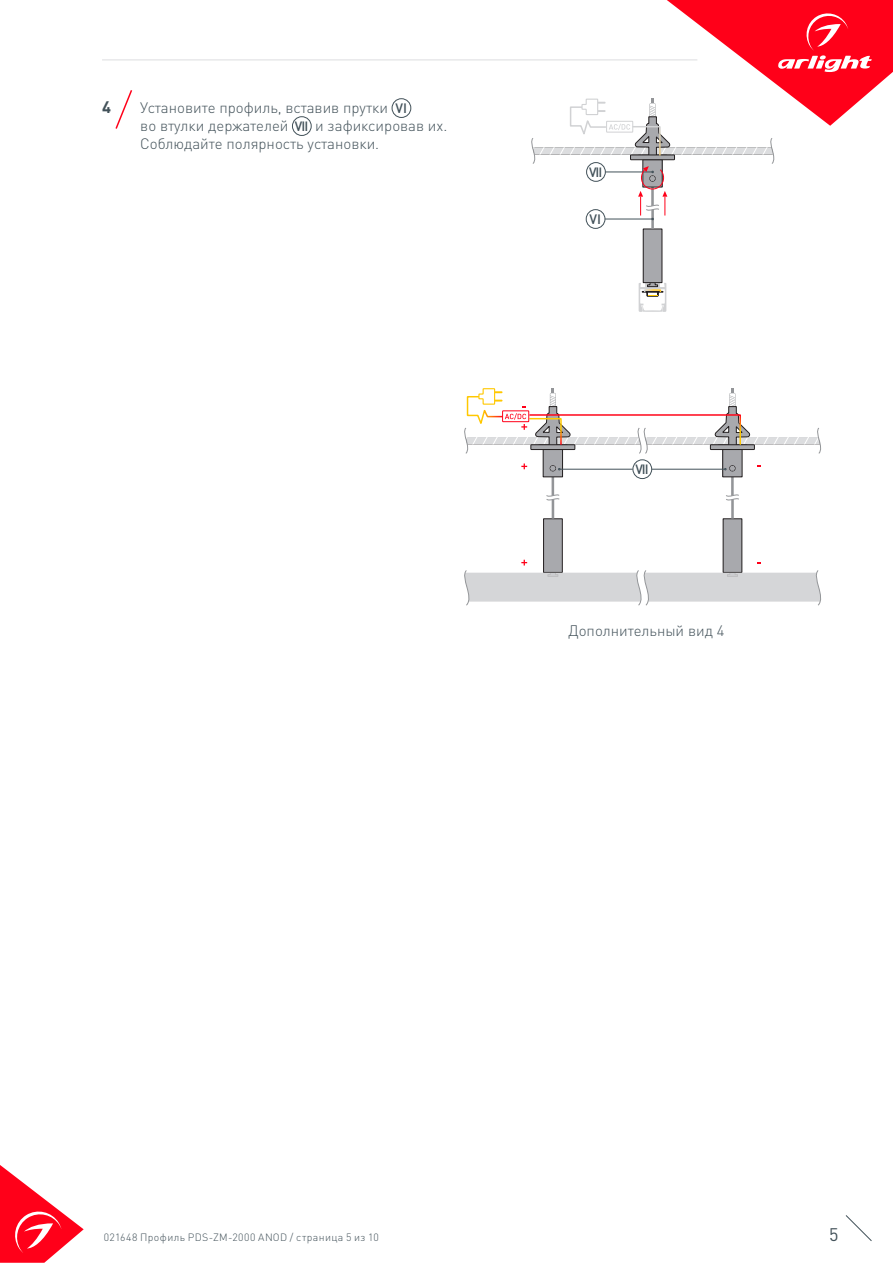
<style>
.page{position:relative;width:893px;height:1263px;background:#fff}
.page>*{position:absolute;margin:0;border:0;box-sizing:border-box;transform-origin:0 0}
.t1{font:18px "DIN Pro";color:#425159}
.t2{font:700 16.5px "DIN Pro";color:#425159}
.t3{font:300 15px/18px "DIN Pro";color:#425159}
.t4{font:500 13.5px "DIN Pro";color:#425159}
.t5{font:500 13.35px "DIN Pro";letter-spacing:-.075em;color:#425159}
.t6{font:300 10.5px "DIN Pro";letter-spacing:.04em;color:#425159}
</style>
<div class="page">
<svg style="left:0;top:1165px;width:84px;height:98px"></svg>
<svg style="left:845px;top:1215px;width:27px;height:26px"></svg>
<hr style="left:102px;top:60px;width:595px;height:1px;background:#dcdddf">
<div style="left:392px;top:99px;width:19px;height:19px;border:1px solid #425159;border-radius:50%"></div>
<div style="left:292px;top:117px;width:19px;height:19px;border:1px solid #425159;border-radius:50%"></div>
<svg style="left:115px;top:90px;width:18px;height:39px"></svg>
<svg style="left:521px;top:463px;width:6px;height:6px"></svg>
<div style="left:643px;top:229px;width:19px;height:54px;background:#a8a9ad"></div>
<div style="left:643px;top:229px;width:19px;height:54px;border:1px solid #231f20"></div>
<div style="left:544px;top:519px;width:18px;height:53px;background:#a8a9ad"></div>
<div style="left:543px;top:519px;width:19px;height:54px;border:1px solid #231f20"></div>
<svg style="left:546px;top:477px;width:14px;height:42px"></svg>
<div style="left:543px;top:449px;width:20px;height:28px;background:#a8a9ad"></div>
<div style="left:543px;top:449px;width:20px;height:28px;border:1px solid #231f20"></div>
<div style="left:723px;top:519px;width:19px;height:53px;background:#a8a9ad"></div>
<div style="left:723px;top:519px;width:19px;height:54px;border:1px solid #231f20"></div>
<svg style="left:726px;top:477px;width:13px;height:42px"></svg>
<div style="left:723px;top:449px;width:19px;height:28px;background:#a8a9ad"></div>
<div style="left:722px;top:449px;width:20px;height:28px;border:1px solid #231f20"></div>
<hr style="left:652px;top:469px;width:73px;height:1px;background:#425159">
<svg style="left:724px;top:466px;width:11px;height:5px"></svg>
<hr style="left:560px;top:469px;width:73px;height:1px;background:#425159">
<svg style="left:550px;top:465px;width:10px;height:6px"></svg>
<div style="left:633px;top:460px;width:19px;height:19px;border:1px solid #425159;border-radius:50%"></div>
<svg style="left:464px;top:560px;width:357px;height:46px"></svg>
<svg style="left:464px;top:388px;width:357px;height:66px"></svg>
<svg style="left:528px;top:0;width:365px;height:229px"></svg>
<svg style="left:638px;top:275px;width:28px;height:37px"></svg>
<p class="t2" style="left:102px;top:95px;width:10px">4</p>
<p class="t3" style="left:140px;top:98px;width:249px">Установите профиль, вставив прутки</p>
<p class="t4" style="left:395px;top:99px;width:13px">VI</p>
<p class="t3" style="left:140px;top:116px;width:150px">во втулки держателей</p>
<p class="t5" style="left:295px;top:117px;width:15px">VII</p>
<p class="t3" style="left:140px;top:116px;width:309px;text-indent:175px">и зафиксировав их.<br>Соблюдайте полярность установки.</p>
<p class="t5" style="left:589px;top:163px;width:15px">VII</p>
<p class="t4" style="left:590px;top:210px;width:13px">VI</p>
<p class="t5" style="left:635px;top:460px;width:15px">VII</p>
<p class="t3" style="left:569px;top:620px;width:157px">Дополнительный вид 4</p>
<p class="t6" style="left:104px;top:1230px;width:277px">021648 Профиль PDS-ZM-2000 ANOD / страница 5 из 10</p>
<p class="t1" style="left:829px;top:1222px;width:11px">5</p>
</div>
